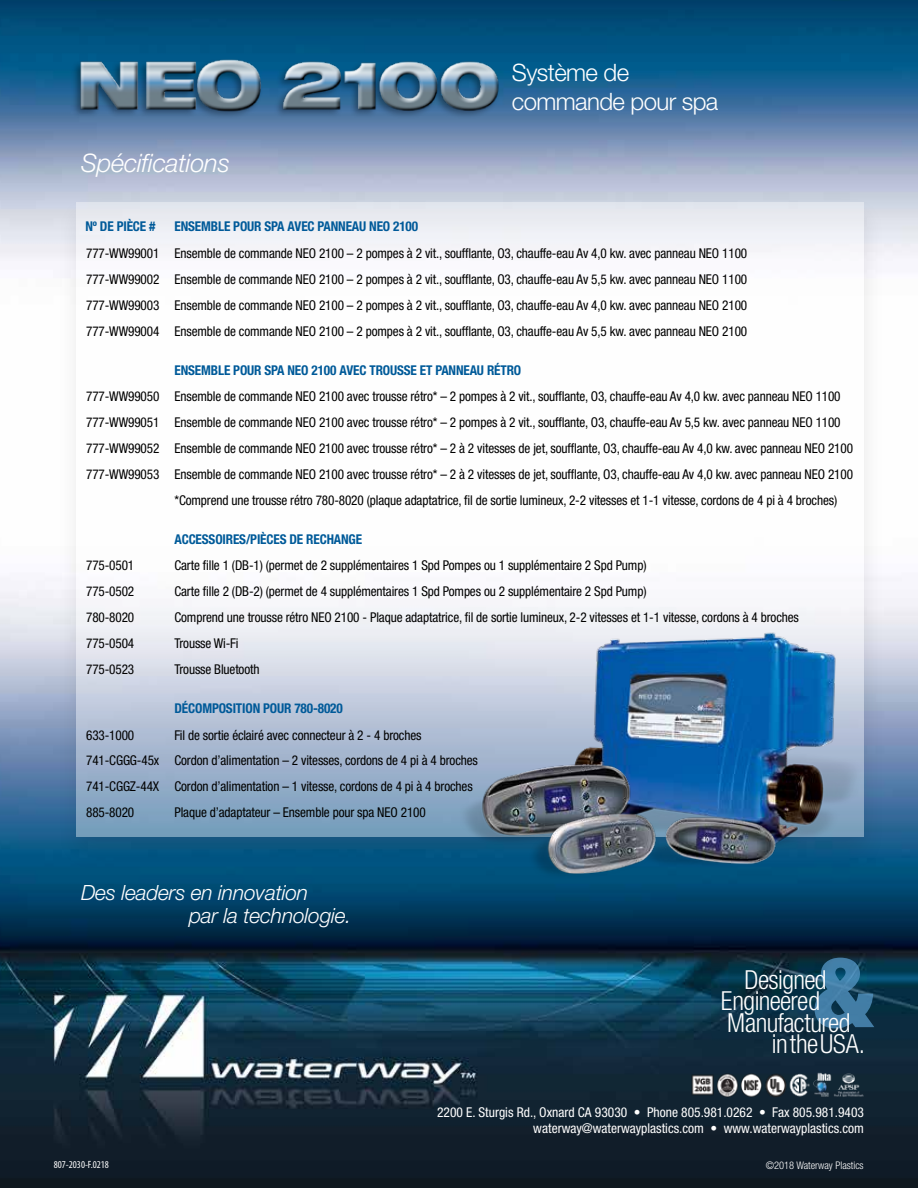
<style>
.page{position:relative;width:918px;height:1188px;background:#fff}
.page>*{position:absolute;margin:0;border:0;box-sizing:border-box;transform-origin:0 0}
.t1{font:300 condensed 26.25px "Helvetica Neue";letter-spacing:-.025em;color:#fff}
.t2{font:italic 300 25.5px "Helvetica Neue";letter-spacing:-.01em;color:#fff}
.t3{font:300 24px/28.5px "Helvetica Neue";letter-spacing:-.025em;color:#fff}
.t4{font:italic 300 21px/22.5px "Helvetica Neue";letter-spacing:-.01em;color:#fff}
.t5{font:condensed 13.5px/26px "Helvetica Neue";letter-spacing:-.01em;color:#000;text-align:justify}
.t6{font:700 condensed 13.5px "Helvetica Neue";letter-spacing:-.01em;color:#005a99}
.t7{font:condensed 13.5px/16.5px "Helvetica Neue";color:#fff;text-align:right}
.t8{font:300 condensed 10.5px "Helvetica Neue";color:#fff}
.t9{font:condensed 10.5px "Myriad Pro";color:#fff}
</style>
<div class="page">
<img style="left:0;top:0;width:918px;height:1188px">
<img style="left:689px;top:1072px;width:177px;height:27px">
<svg style="left:815px;top:958px;width:59px;height:70px;background:#2e6688"></svg>
<div style="left:71px;top:58px;width:429px;height:62px;background:#000;opacity:.34"></div>
<img style="left:77px;top:57px;width:424px;height:57px">
<div style="left:54px;top:193px;width:833px;height:680px;background:#000;opacity:.24"></div>
<svg style="left:77px;top:202px;width:787px;height:635px"></svg>
<img style="left:561px;top:628px;width:302px;height:227px">
<img style="left:639px;top:789px;width:159px;height:80px">
<img style="left:451px;top:746px;width:188px;height:100px">
<img style="left:515px;top:796px;width:160px;height:87px">
<h2 class="t2" style="left:81px;top:148px;width:151px">Spécifications</h2>
<h3 class="t3" style="left:512px;top:58px;width:208px">Système de commande pour spa</h3>
<p class="t6" style="left:85px;top:218px;width:72px">Nº DE PIÈCE #</p>
<p class="t6" style="left:174px;top:218px;width:245px">ENSEMBLE POUR SPA AVEC PANNEAU NEO 2100</p>
<p class="t5" style="left:86px;top:241px;width:663px">777-WW99001 Ensemble de commande NEO 2100 – 2 pompes à 2 vit., soufflante, O3, chauffe-eau Av 4,0 kw. avec panneau NEO 1100<br>777-WW99002 Ensemble de commande NEO 2100 – 2 pompes à 2 vit., soufflante, O3, chauffe-eau Av 5,5 kw. avec panneau NEO 1100<br>777-WW99003 Ensemble de commande NEO 2100 – 2 pompes à 2 vit., soufflante, O3, chauffe-eau Av 4,0 kw. avec panneau NEO 2100<br>777-WW99004 Ensemble de commande NEO 2100 – 2 pompes à 2 vit., soufflante, O3, chauffe-eau Av 5,5 kw. avec panneau NEO 2100</p>
<p class="t6" style="left:174px;top:362px;width:348px">ENSEMBLE POUR SPA NEO 2100 AVEC TROUSSE ET PANNEAU RÉTRO</p>
<p class="t5" style="left:86px;top:384px;width:756px">777-WW99050 Ensemble de commande NEO 2100 avec trousse rétro* – 2 pompes à 2 vit., soufflante, O3, chauffe-eau Av 4,0 kw. avec panneau NEO 1100</p>
<p class="t5" style="left:86px;top:410px;width:756px">777-WW99051 Ensemble de commande NEO 2100 avec trousse rétro* – 2 pompes à 2 vit., soufflante, O3, chauffe-eau Av 5,5 kw. avec panneau NEO 1100</p>
<p class="t5" style="left:86px;top:435px;width:768px">777-WW99052 Ensemble de commande NEO 2100 avec trousse rétro* – 2 à 2 vitesses de jet, soufflante, O3, chauffe-eau Av 4,0 kw. avec panneau NEO 2100</p>
<p class="t5" style="left:86px;top:461px;width:768px">777-WW99053 Ensemble de commande NEO 2100 avec trousse rétro* – 2 à 2 vitesses de jet, soufflante, O3, chauffe-eau Av 4,0 kw. avec panneau NEO 2100</p>
<p class="t5" style="left:174px;top:487px;width:664px">*Comprend une trousse rétro 780-8020 (plaque adaptatrice, fil de sortie lumineux, 2-2 vitesses et 1-1 vitesse, cordons de 4 pi à 4 broches)</p>
<p class="t6" style="left:174px;top:531px;width:189px">ACCESSOIRES/PIÈCES DE RECHANGE</p>
<p class="t5" style="left:86px;top:553px;width:50px">775-0501</p>
<p class="t5" style="left:174px;top:553px;width:474px">Carte fille 1 (DB-1) (permet de 2 supplémentaires 1 Spd Pompes ou 1 supplémentaire 2 Spd Pump)</p>
<p class="t5" style="left:86px;top:579px;width:50px">775-0502</p>
<p class="t5" style="left:174px;top:579px;width:474px">Carte fille 2 (DB-2) (permet de 4 supplémentaires 1 Spd Pompes ou 2 supplémentaire 2 Spd Pump)</p>
<p class="t5" style="left:86px;top:605px;width:50px">780-8020</p>
<p class="t5" style="left:174px;top:605px;width:626px">Comprend une trousse rétro NEO 2100 - Plaque adaptatrice, fil de sortie lumineux, 2-2 vitesses et 1-1 vitesse, cordons à 4 broches</p>
<p class="t5" style="left:86px;top:630px;width:50px">775-0504</p>
<p class="t5" style="left:174px;top:630px;width:66px">Trousse Wi-Fi</p>
<p class="t5" style="left:86px;top:656px;width:50px">775-0523</p>
<p class="t5" style="left:174px;top:656px;width:87px">Trousse Bluetooth</p>
<p class="t6" style="left:174px;top:700px;width:170px">DÉCOMPOSITION POUR 780-8020</p>
<p class="t5" style="left:86px;top:722px;width:50px">633-1000</p>
<p class="t5" style="left:86px;top:722px;width:393px;text-align:left;text-indent:88px">Fil de sortie éclairé avec connecteur à 2 - 4 broches 741-CGGG-45x Cordon d’alimentation – 2 vitesses, cordons de 4 pi à 4 broches 741-CGGZ-44X Cordon d’alimentation – 1 vitesse, cordons de 4 pi à 4 broches 885-8020</p>
<p class="t5" style="left:174px;top:799px;width:253px">Plaque d’adaptateur – Ensemble pour spa NEO 2100</p>
<h3 class="t4" style="left:189px;top:881px;width:164px;text-indent:-108px">Des leaders en innovation<br>par la technologie.</h3>
<h1 class="t1" style="left:745px;top:965px;width:83px">Designed</h1>
<h1 class="t1" style="left:721px;top:986px;width:101px">Engineered</h1>
<h1 class="t1" style="left:727px;top:1008px;width:125px">Manufactured</h1>
<h1 class="t1" style="left:772px;top:1029px;width:95px">in the USA.</h1>
<p class="t7" style="left:437px;top:1103px;width:428px">2200 E. Sturgis Rd., Oxnard CA 93030 • Phone 805.981.0262 • Fax 805.981.9403 waterway@waterwayplastics.com • www.waterwayplastics.com</p>
<p class="t9" style="left:54px;top:1159px;width:57px">807-2030-F.0218</p>
<p class="t8" style="left:766px;top:1159px;width:100px">©2018 Waterway Plastics</p>
</div>
